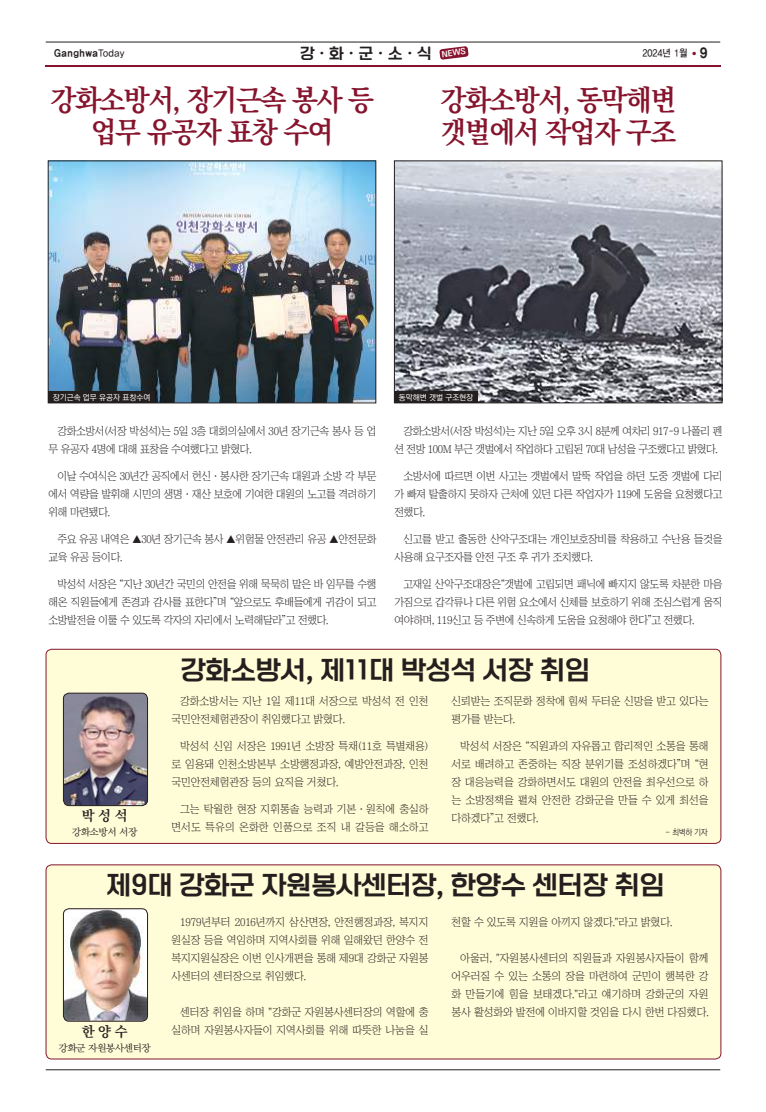
<style>
.page{position:relative;width:766px;height:1112px;background:#fff}
.page>*{position:absolute;margin:0;border:0;box-sizing:border-box;transform-origin:0 0}
.t1{font:700 29px/32px "Ko Pub Batang";letter-spacing:-.05em;color:#86142d;text-align:center;scale:.95 1}
.t2{font:26px "ONE Mobile Title";letter-spacing:.01em;color:#241f1f}
.t3{font:15px "ONE Mobile Title";color:#241f1f}
.t4{font:700 14px "Ko Pub Batang";color:#241f1f}
.t5{font:14px "YDIYGO360";color:#241f1f;scale:.9 1}
.t6{font:11px/18px "Chosunilbo NM";letter-spacing:-.03em;color:#241f1f;text-align:justify}
.t7{font:11px/18px "Chosunilbo NM";letter-spacing:-.01em;color:#241f1f}
.t8{font:10px "YDIY Mj O330";letter-spacing:-.05em;color:#241f1f}
.t9{font:10px "YDIYGO350";letter-spacing:.05em;color:#241f1f;scale:.9 1}
.t10{font:10px "YDIYGO330";color:#241f1f;scale:.9 1}
.t11{font:300 8.5px "Ko Pub Dotum";color:#241f1f;scale:.94 1}
.t12{font:500 8px "Ko Pub Dotum";color:#fff}
.t13{font:7.9px "ONE Mobile Title";color:#fff}
.s1{font-family:"YDIYGO330"}
.s2{font-family:"YDIYGO310";font-size:5px;color:#86142d}
</style>
<div class="page">
<hr style="left:45px;top:65px;width:675px;height:2px;background:#86142d">
<hr style="left:46px;top:1069px;width:674px;height:1px;background:#241f1f">
<hr style="left:46px;top:42px;width:674px;height:1px;background:#241f1f">
<svg style="left:439px;top:46px;width:29px;height:14px"></svg>
<div style="left:46px;top:649px;width:674px;height:194px;background:#fffdd7;border-radius:6px"></div>
<div style="left:46px;top:648px;width:675px;height:195px;border:1px solid #86142d;border-radius:6px"></div>
<img style="left:63px;top:694px;width:84px;height:111px">
<div style="left:63px;top:692px;width:85px;height:113px;border:1px solid #241f1f;border-radius:6px"></div>
<div style="left:46px;top:864px;width:674px;height:194px;background:#fffdd7;border-radius:6px"></div>
<div style="left:46px;top:864px;width:675px;height:195px;border:1px solid #86142d;border-radius:6px"></div>
<img style="left:63px;top:909px;width:84px;height:111px">
<div style="left:63px;top:908px;width:85px;height:113px;border:1px solid #241f1f;border-radius:6px"></div>
<img style="left:50px;top:163px;width:324px;height:238px">
<div style="left:48px;top:161px;width:328px;height:242px;border:1px solid #241f1f"></div>
<div style="left:48px;top:391px;width:107px;height:12px;background:#241f1f"></div>
<img style="left:396px;top:163px;width:324px;height:238px">
<div style="left:394px;top:161px;width:328px;height:242px;border:1px solid #241f1f"></div>
<div style="left:394px;top:391px;width:83px;height:12px;background:#241f1f"></div>
<p class="t9" style="left:54px;top:48px;width:80px">Ganghwa<span class="s1">Today</span></p>
<h3 class="t3" style="left:300px;top:45px;width:133px">강ㆍ화ㆍ군ㆍ소ㆍ식</h3>
<p class="t13" style="left:441px;top:50px;width:26px;rotate:-7deg">NEWS</p>
<p class="t10" style="left:642px;top:47px;width:62px">2024년 1월 <span class="s2">●</span></p>
<p class="t5" style="left:699px;top:45px;width:9px">9</p>
<h1 class="t1" style="left:51px;top:85px;width:342px">강화소방서, 장기근속 봉사 등 업무 유공자 표창 수여</h1>
<h1 class="t1" style="left:440px;top:85px;width:249px;text-align:left">강화소방서, 동막해변 갯벌에서 작업자 구조</h1>
<p class="t12" style="left:53px;top:393px;width:99px">장기근속 업무 유공자 표창수여</p>
<p class="t12" style="left:398px;top:393px;width:76px">동막해변 갯벌 구조현장</p>
<p class="t6" style="left:48px;top:422px;width:329px;text-indent:9px">강화소방서(서장 박성석)는 5일 3층 대회의실에서 30년 장기근속 봉사 등 업 무 유공자 4명에 대해 표창을 수여했다고 밝혔다.</p>
<p class="t6" style="left:48px;top:467px;width:329px;text-indent:9px">이날 수여식은 30년간 공직에서 헌신ㆍ봉사한 장기근속 대원과 소방 각 부문 에서 역량을 발휘해 시민의 생명ㆍ재산 보호에 기여한 대원의 노고를 격려하기 위해 마련됐다.</p>
<p class="t6" style="left:48px;top:530px;width:329px;text-indent:9px">주요 유공 내역은 ▲30년 장기근속 봉사 ▲위험물 안전관리 유공 ▲안전문화 교육 유공 등이다.</p>
<p class="t6" style="left:48px;top:575px;width:329px;text-indent:9px">박성석 서장은 “지난 30년간 국민의 안전을 위해 묵묵히 맡은 바 임무를 수행 해온 직원들에게 존경과 감사를 표한다”며 “앞으로도 후배들에게 귀감이 되고 소방발전을 이룰 수 있도록 각자의 자리에서 노력해달라”고 전했다.</p>
<p class="t6" style="left:394px;top:422px;width:329px;text-indent:9px">강화소방서(서장 박성석)는 지난 5일 오후 3시 8분께 여차리 917-9 나폴리 펜 션 전방 100M 부근 갯벌에서 작업하다 고립된 70대 남성을 구조했다고 밝혔다.</p>
<p class="t6" style="left:394px;top:467px;width:329px;text-indent:9px">소방서에 따르면 이번 사고는 갯벌에서 말뚝 작업을 하던 도중 갯벌에 다리 가 빠져 탈출하지 못하자 근처에 있던 다른 작업자가 119에 도움을 요청했다고 전했다.</p>
<p class="t6" style="left:394px;top:530px;width:329px;text-indent:9px">신고를 받고 출동한 산악구조대는 개인보호장비를 착용하고 수난용 들것을 사용해 요구조자를 안전 구조 후 귀가 조치했다.</p>
<p class="t6" style="left:394px;top:575px;width:329px;text-indent:9px">고재일 산악구조대장은“갯벌에 고립되면 패닉에 빠지지 않도록 차분한 마음 가짐으로 갑각류나 다른 위험 요소에서 신체를 보호하기 위해 조심스럽게 움직 여야하며, 119신고 등 주변에 신속하게 도움을 요청해야 한다”고 전했다.</p>
<p class="t4" style="left:82px;top:808px;width:47px">박 성 석</p>
<p class="t8" style="left:72px;top:827px;width:67px">강화소방서 서장</p>
<h2 class="t2" style="left:181px;top:655px;width:410px">강화소방서, 제11대 박성석 서장 취임</h2>
<p class="t7" style="left:171px;top:691px;width:259px;text-indent:9px">강화소방서는 지난 1일 제11대 서장으로 박성석 전 인천 국민안전체험관장이 취임했다고 밝혔다.</p>
<p class="t6" style="left:171px;top:736px;width:259px;text-indent:9px">박성석 신임 서장은 1991년 소방장 특채(11호 특별채용) 로 임용돼 인천소방본부 소방행정과장, 예방안전과장, 인천 국민안전체험관장 등의 요직을 거쳤다.</p>
<p class="t7" style="left:171px;top:799px;width:259px;text-align:right">그는 탁월한 현장 지휘통솔 능력과 기본ㆍ원칙에 충실하 면서도 특유의 온화한 인품으로 조직 내 갈등을 해소하고</p>
<p class="t7" style="left:451px;top:691px;width:259px">신뢰받는 조직문화 정착에 힘써 두터운 신망을 받고 있다는 평가를 받는다.</p>
<p class="t6" style="left:451px;top:736px;width:259px;text-indent:9px">박성석 서장은 “직원과의 자유롭고 합리적인 소통을 통해 서로 배려하고 존중하는 직장 분위기를 조성하겠다”며 “현 장 대응능력을 강화하면서도 대원의 안전을 최우선으로 하 는 소방정책을 펼쳐 안전한 강화군을 만들 수 있게 최선을 다하겠다”고 전했다.</p>
<p class="t11" style="left:665px;top:828px;width:46px">- 최벽하 기자</p>
<h2 class="t2" style="left:106px;top:870px;width:559px">제9대 강화군 자원봉사센터장, 한양수 센터장 취임</h2>
<p class="t4" style="left:82px;top:1024px;width:47px">한 양 수</p>
<p class="t8" style="left:58px;top:1042px;width:94px">강화군 자원봉사센터장</p>
<p class="t6" style="left:171px;top:912px;width:259px;text-indent:9px">1979년부터 2016년까지 삼산면장, 안전행정과장, 복지지 원실장 등을 역임하며 지역사회를 위해 일해왔던 한양수 전 복지지원실장은 이번 인사개편을 통해 제9대 강화군 자원봉 사센터의 센터장으로 취임했다.</p>
<p class="t7" style="left:171px;top:1002px;width:259px;text-align:right">센터장 취임을 하며 "강화군 자원봉사센터장의 역할에 충 실하며 자원봉사자들이 지역사회를 위해 따뜻한 나눔을 실</p>
<p class="t7" style="left:451px;top:912px;width:222px">천할 수 있도록 지원을 아끼지 않겠다."라고 밝혔다.</p>
<p class="t6" style="left:451px;top:948px;width:259px;text-indent:9px">아울러, "자원봉사센터의 직원들과 자원봉사자들이 함께 어우러질 수 있는 소통의 장을 마련하여 군민이 행복한 강 화 만들기에 힘을 보태겠다."라고 얘기하며 강화군의 자원 봉사 활성화와 발전에 이바지할 것임을 다시 한번 다짐했다.</p>
</div>
